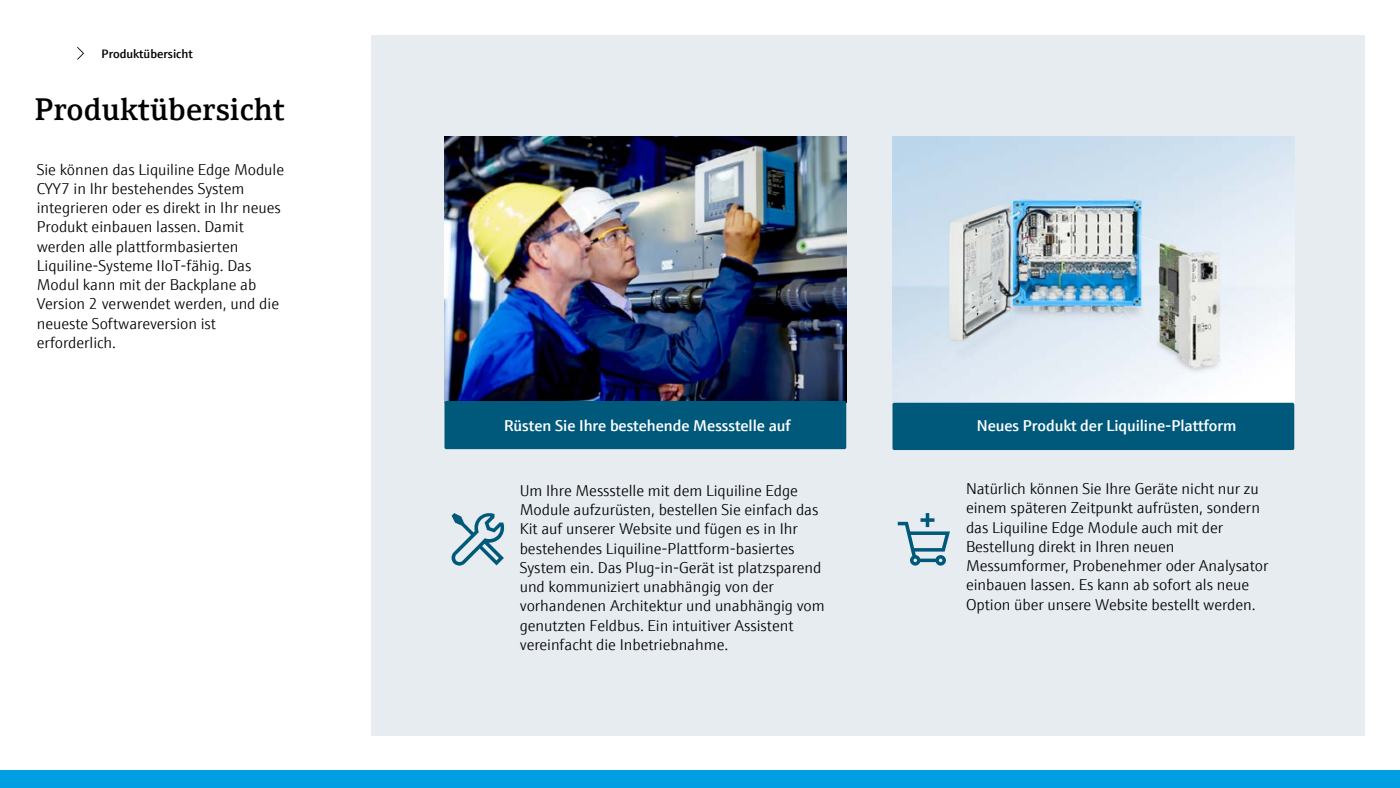
<style>
.page{position:relative;width:1400px;height:788px;background:#fff}
.page>*{position:absolute;margin:0;border:0;box-sizing:border-box;transform-origin:0 0}
.t1{font:600 31.5px "E+H Serif";letter-spacing:.01em;color:#000}
.t2{font:300 15.75px/19.2px "E+H Sans";letter-spacing:-.005em;color:#000}
.t3{font:600 15.75px "E+H Sans";letter-spacing:-.005em;color:#fff}
.t4{font:600 12.25px "E+H Sans";color:#000}
</style>
<div class="page">
<div style="left:372px;top:35px;width:993px;height:700px;background:#e7ecf0"></div>
<img style="left:444px;top:136px;width:402px;height:266px">
<img style="left:892px;top:136px;width:402px;height:267px">
<svg style="left:898px;top:513px;width:52px;height:52px"></svg>
<svg style="left:451px;top:513px;width:54px;height:52px"></svg>
<svg style="left:77px;top:47px;width:7px;height:13px"></svg>
<div style="left:0;top:770px;width:1400px;height:18px;background:#009fe3"></div>
<div style="left:444px;top:401px;width:402px;height:48px;background:#00597a;border-radius:2px"></div>
<div style="left:892px;top:402px;width:402px;height:48px;background:#00597a;border-radius:2px"></div>
<p class="t4" style="left:102px;top:44px;width:93px">Produktübersicht</p>
<h1 class="t1" style="left:35px;top:85px;width:251px">Produktübersicht</h1>
<p class="t2" style="left:37px;top:158px;width:249px">Sie können das Liquiline Edge Module<br>CYY7 in Ihr bestehendes System integrieren oder es direkt in Ihr neues<br>Produkt einbauen lassen. Damit werden alle plattformbasierten<br>Liquiline-Systeme IIoT-fähig. Das<br>Modul kann mit der Backplane ab<br>Version 2 verwendet werden, und die neueste Softwareversion ist erforderlich.</p>
<p class="t3" style="left:504px;top:413px;width:288px">Rüsten Sie Ihre bestehende Messstelle auf</p>
<p class="t3" style="left:977px;top:413px;width:261px">Neues Produkt der Liquiline-Plattform</p>
<p class="t2" style="left:520px;top:479px;width:307px">Um Ihre Messstelle mit dem Liquiline Edge Module aufzurüsten, bestellen Sie einfach das Kit auf unserer Website und fügen es in Ihr bestehendes Liquiline-Plattform-basiertes System ein. Das Plug-in-Gerät ist platzsparend und kommuniziert unabhängig von der vorhandenen Architektur und unabhängig vom genutzten Feldbus. Ein intuitiver Assistent vereinfacht die Inbetriebnahme.</p>
<p class="t2" style="left:966px;top:478px;width:304px">Natürlich können Sie Ihre Geräte nicht nur zu einem späteren Zeitpunkt aufrüsten, sondern das Liquiline Edge Module auch mit der Bestellung direkt in Ihren neuen Messumformer, Probenehmer oder Analysator einbauen lassen. Es kann ab sofort als neue Option über unsere Website bestellt werden.</p>
</div>
